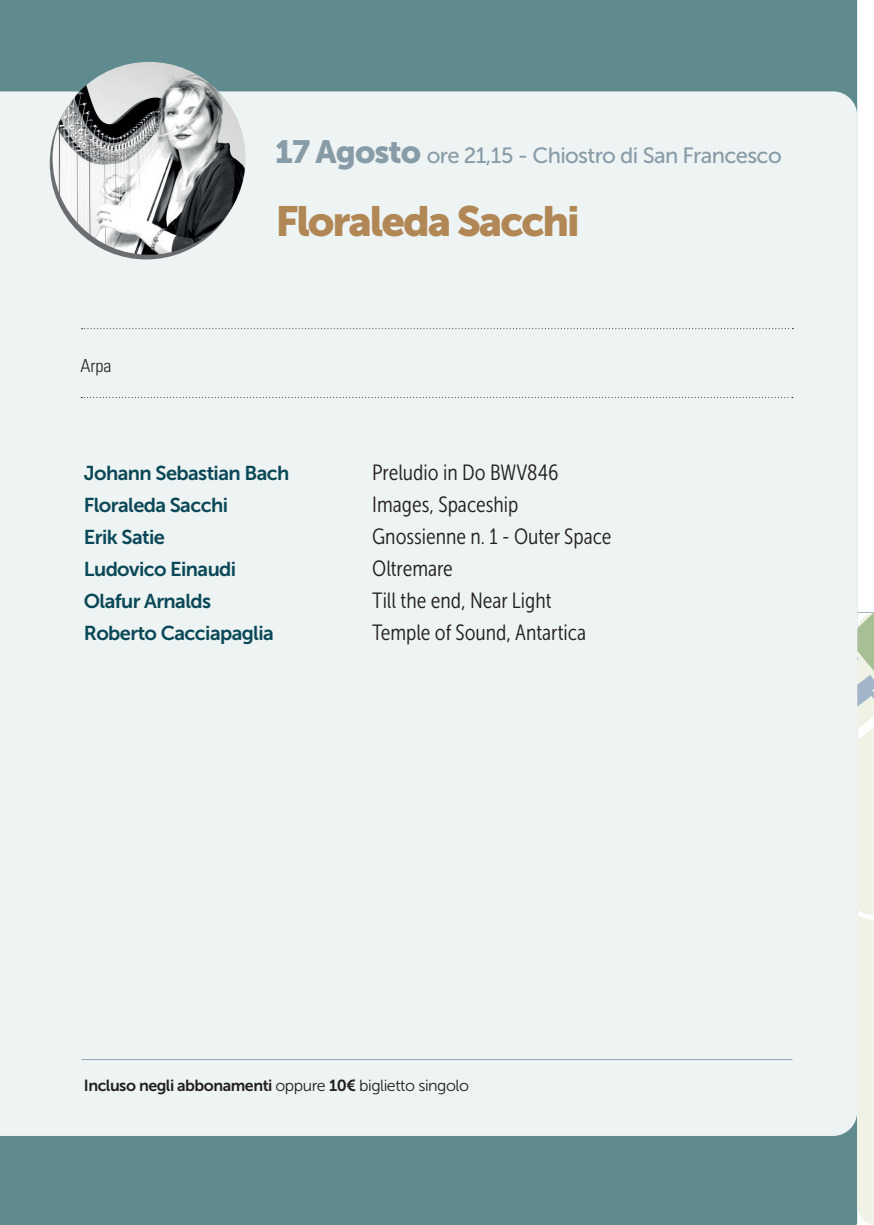
<style>
.page{position:relative;width:874px;height:1225px;background:#fff}
.page>*{position:absolute;margin:0;border:0;box-sizing:border-box;transform-origin:0 0}
.t1{font:42px "Museo Sans 900";letter-spacing:-.05em;color:#b18756}
.t2{font:22px "Museo Sans Cond 300";color:#231f20}
.t3{font:22px "Museo Sans 500";letter-spacing:-.03em;color:#889ca8}
.t4{font:20px "Museo Sans 700";letter-spacing:-.03em;color:#0a4857}
.t5{font:300 condensed 18px "Univers LT Std";color:#231f20}
.t6{font:16px "Museo Sans 700";letter-spacing:-.03em;color:#231f20}
.s1{font-family:"Museo Sans 900";font-size:32px}
.s2{font-family:"Museo Sans 300"}
</style>
<div class="page">
<div style="left:0;top:0;width:856px;height:1225px;background:#5f8a8e"></div>
<div style="left:0;top:91px;width:856px;height:1045px;background:#eef3f3"></div>
<svg style="left:81px;top:397px;width:711px;height:1px"></svg>
<svg style="left:82px;top:328px;width:711px;height:1px"></svg>
<hr style="left:82px;top:1059px;width:710px;height:1px;background:#91a8b7">
<div style="left:50px;top:67px;width:192px;height:192px;background:#6c6d70;border-radius:50%"></div>
<img style="left:53px;top:62px;width:192px;height:193px;border-radius:96px">
<svg style="left:856px;top:612px;width:17px;height:612px"></svg>
<p class="t5" style="left:81px;top:354px;width:32px">Arpa</p>
<p class="t3" style="left:275px;top:143px;width:507px"><span class="s1">17 Agosto</span> ore 21,15 - Chiostro di San Francesco</p>
<h1 class="t1" style="left:275px;top:197px;width:306px">Floraleda Sacchi</h1>
<p class="t4" style="left:84px;top:462px;width:207px">Johann Sebastian Bach</p>
<p class="t2" style="left:372px;top:461px;width:188px">Preludio in Do BWV846</p>
<p class="t4" style="left:84px;top:494px;width:145px">Floraleda Sacchi</p>
<p class="t2" style="left:372px;top:493px;width:148px">Images, Spaceship</p>
<p class="t4" style="left:84px;top:526px;width:82px">Erik Satie</p>
<p class="t2" style="left:372px;top:525px;width:241px">Gnossienne n. 1 - Outer Space</p>
<p class="t4" style="left:84px;top:558px;width:154px">Ludovico Einaudi</p>
<p class="t2" style="left:372px;top:557px;width:82px">Oltremare</p>
<p class="t4" style="left:84px;top:590px;width:129px">Olafur Arnalds</p>
<p class="t2" style="left:372px;top:589px;width:181px">Till the end, Near Light</p>
<p class="t4" style="left:84px;top:622px;width:191px">Roberto Cacciapaglia</p>
<p class="t2" style="left:372px;top:621px;width:215px">Temple of Sound, Antartica</p>
<p class="t6" style="left:84px;top:1076px;width:386px">Incluso negli abbonamenti <span class="s2">oppure</span> 10€ <span class="s2">biglietto singolo</span></p>
</div>
